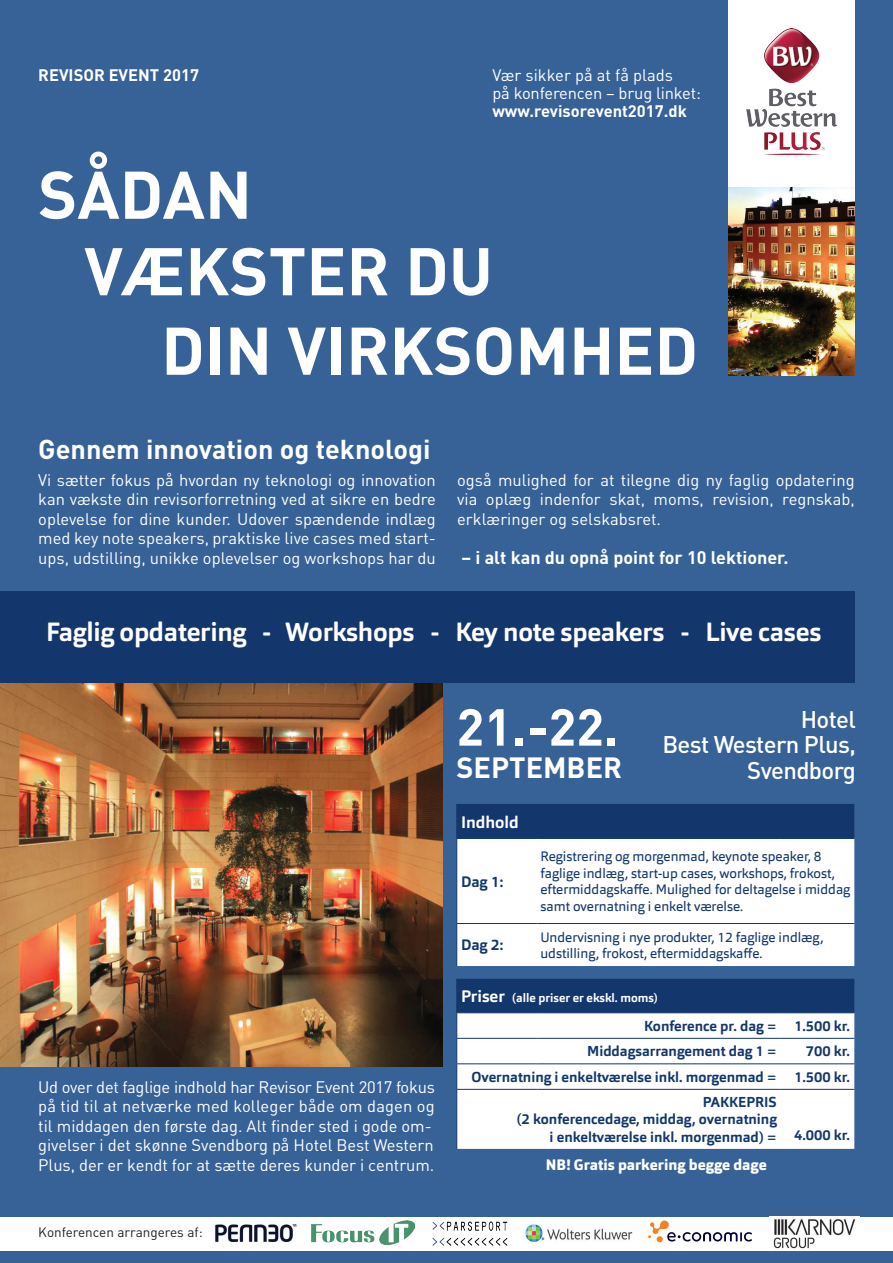
<style>
.page{position:relative;width:893px;height:1263px;background:#376297}
.page>*{position:absolute;margin:0;border:0;box-sizing:border-box;transform-origin:0 0}
.t1{font:700 66.3px/76.5px "DIN";color:#fff}
.t2{font:700 51.15px "DIN";color:#fff}
.t3{font:700 28.95px "DIN";color:#fff}
.t4{font:700 27px "DIN";color:#fff}
.t5{font:700 26.1px "Orgon";letter-spacing:-.01em;color:#fff}
.t6{font:500 23.85px/25.5px "DIN";letter-spacing:-.025em;color:#fff;text-align:right}
.t7{font:700 18px "DIN";color:#fff}
.t8{font:16.5px/19.5px "DIN";letter-spacing:-.005em;color:#fff;text-align:justify}
.t9{font:700 16.5px "DIN";color:#fff}
.t10{font:700 16.5px "Orgon";color:#fff}
.t11{font:800 15px "Orgon";color:#fff}
.t12{font:700 15px "Orgon";letter-spacing:-.005em;color:#13376d}
.t13{font:700 14.25px "Orgon";color:#13376d}
.t14{font:13.5px/16.5px "Orgon";color:#13376d}
.t15{font:13.5px "DIN";color:#231f20}
.t16{font:700 12px "Orgon";color:#fff}
.s1{font-size:16.5px}
</style>
<div class="page">
<img style="left:0;top:682px;width:442px;height:384px">
<div style="left:0;top:591px;width:855px;height:91px;background:#13376d"></div>
<div style="left:729px;top:0;width:126px;height:376px;background:#fff"></div>
<img style="left:729px;top:188px;width:126px;height:188px">
<img style="left:747px;top:28px;width:90px;height:127px">
<div style="left:0;top:1217px;width:893px;height:33px;background:#fff"></div>
<img style="left:215px;top:1224px;width:82px;height:19px">
<img style="left:311px;top:1220px;width:104px;height:24px">
<svg style="left:648px;top:1220px;width:104px;height:22px"></svg>
<img style="left:773px;top:1219px;width:83px;height:30px">
<img style="left:525px;top:1224px;width:108px;height:18px">
<img style="left:432px;top:1221px;width:76px;height:25px">
<div style="left:457px;top:805px;width:397px;height:33px;background:#13376d"></div>
<svg style="left:457px;top:839px;width:397px;height:310px;background:#dbe1ea"></svg>
<hr style="left:456px;top:804px;width:82px;height:1px;background:#13376d">
<hr style="left:456px;top:805px;width:1px;height:33px;background:#13376d">
<hr style="left:538px;top:804px;width:242px;height:1px;background:#13376d">
<hr style="left:780px;top:804px;width:74px;height:1px;background:#13376d">
<hr style="left:456px;top:924px;width:1px;height:42px;background:#13376d">
<svg style="left:456px;top:1013px;width:1px;height:76px"></svg>
<hr style="left:456px;top:1090px;width:1px;height:59px;background:#13376d">
<hr style="left:456px;top:979px;width:1px;height:33px;background:#13376d">
<hr style="left:456px;top:1012px;width:82px;height:1px;background:#13376d">
<hr style="left:538px;top:1012px;width:242px;height:1px;background:#13376d">
<hr style="left:780px;top:1012px;width:74px;height:1px;background:#13376d">
<hr style="left:456px;top:1038px;width:82px;height:1px;background:#13376d">
<hr style="left:538px;top:1038px;width:242px;height:1px;background:#13376d">
<hr style="left:780px;top:1038px;width:74px;height:1px;background:#13376d">
<hr style="left:456px;top:1063px;width:82px;height:1px;background:#13376d">
<hr style="left:538px;top:1063px;width:242px;height:1px;background:#13376d">
<hr style="left:780px;top:1063px;width:74px;height:1px;background:#13376d">
<hr style="left:456px;top:1089px;width:82px;height:1px;background:#13376d">
<hr style="left:538px;top:1089px;width:242px;height:1px;background:#13376d">
<hr style="left:780px;top:1089px;width:74px;height:1px;background:#13376d">
<hr style="left:456px;top:838px;width:82px;height:1px;background:#13376d">
<hr style="left:456px;top:839px;width:1px;height:84px;background:#13376d">
<hr style="left:538px;top:838px;width:242px;height:1px;background:#13376d">
<hr style="left:780px;top:838px;width:74px;height:1px;background:#13376d">
<hr style="left:456px;top:923px;width:82px;height:1px;background:#13376d">
<hr style="left:538px;top:923px;width:242px;height:1px;background:#13376d">
<hr style="left:780px;top:923px;width:74px;height:1px;background:#13376d">
<p class="t9" style="left:38px;top:65px;width:162px">REVISOR EVENT 2017</p>
<p class="t8" style="left:492px;top:65px;width:182px">Vær sikker på at få plads</p>
<p class="t8" style="left:492px;top:83px;width:210px">på konferencen – brug linket:</p>
<p class="t9" style="left:492px;top:100px;width:196px">www.revisorevent2017.dk</p>
<p class="t1" style="left:84px;top:154px;width:410px;text-indent:-46px">SÅDAN<br>VÆKSTER DU</p>
<p class="t1" style="left:161px;top:310px;width:538px">DIN VIRKSOMHED</p>
<p class="t4" style="left:38px;top:432px;width:394px">Gennem innovation og teknologi</p>
<p class="t8" style="left:38px;top:470px;width:399px">Vi sætter fokus på hvordan ny teknologi og innovation kan vækste din revisorforretning ved at sikre en bedre oplevelse for dine kunder. Udover spændende indlæg med key note speakers, praktiske live cases med start&shy;ups, udstilling, unikke oplevelser og workshops har du</p>
<p class="t8" style="left:457px;top:470px;width:399px">også mulighed for at tilegne dig ny faglig opdatering via oplæg indenfor skat, moms, revision, regnskab, erklæringer og selskabsret.</p>
<p class="t7" style="left:462px;top:545px;width:328px">– i alt kan du opnå point for 10 lektioner.</p>
<p class="t5" style="left:46px;top:615px;width:777px">Faglig opdatering - Workshops - Key note speakers - Live cases</p>
<p class="t2" style="left:456px;top:694px;width:164px">21.-22.</p>
<p class="t3" style="left:456px;top:749px;width:167px">SEPTEMBER</p>
<p class="t10" style="left:461px;top:811px;width:59px">Indhold</p>
<p class="t6" style="left:662px;top:706px;width:195px">Hotel<br>Best Western Plus,<br>Svendborg</p>
<p class="t8" style="left:38px;top:1076px;width:398px;text-align:left">Ud over det faglige indhold har Revisor Event 2017 fokus på tid til at netværke med kolleger både om dagen og til middagen den første dag. Alt finder sted i gode om&shy;givelser i det skønne Svendborg på Hotel Best Western Plus, der er kendt for at sætte deres kunder i centrum.</p>
<p class="t15" style="left:38px;top:1223px;width:166px">Konferencen arrangeres af:</p>
<p class="t12" style="left:461px;top:872px;width:44px">Dag 1:</p>
<p class="t14" style="left:540px;top:848px;width:311px">Registrering og morgenmad, keynote speaker, 8 faglige indlæg, start-up cases, workshops, frokost, eftermiddagskaffe. Mulighed for deltagelse i middag samt overnatning i enkelt værelse.</p>
<p class="t12" style="left:461px;top:935px;width:44px">Dag 2:</p>
<p class="t14" style="left:540px;top:928px;width:284px">Undervisning i nye produkter, 12 faglige indlæg, udstilling, frokost, eftermiddagskaffe.</p>
<p class="t16" style="left:461px;top:990px;width:198px"><span class="s1">Priser</span> (alle priser er ekskl. moms)</p>
<p class="t13" style="left:644px;top:1017px;width:134px">Konference pr. dag =</p>
<p class="t13" style="left:794px;top:1017px;width:57px">1.500 kr.</p>
<p class="t13" style="left:587px;top:1042px;width:191px">Middagsarrangement dag 1 =</p>
<p class="t13" style="left:806px;top:1042px;width:46px">700 kr.</p>
<p class="t13" style="left:471px;top:1068px;width:307px">Overnatning i enkeltværelse inkl. morgenmad =</p>
<p class="t13" style="left:794px;top:1068px;width:57px">1.500 kr.</p>
<p class="t13" style="left:703px;top:1093px;width:75px">PAKKEPRIS</p>
<p class="t13" style="left:517px;top:1110px;width:262px">(2 konferencedage, middag, overnatning</p>
<p class="t13" style="left:550px;top:1127px;width:229px">i enkeltværelse inkl. morgenmad) =</p>
<p class="t13" style="left:794px;top:1126px;width:57px">4.000 kr.</p>
<p class="t11" style="left:546px;top:1155px;width:222px">NB! Gratis parkering begge dage</p>
</div>
